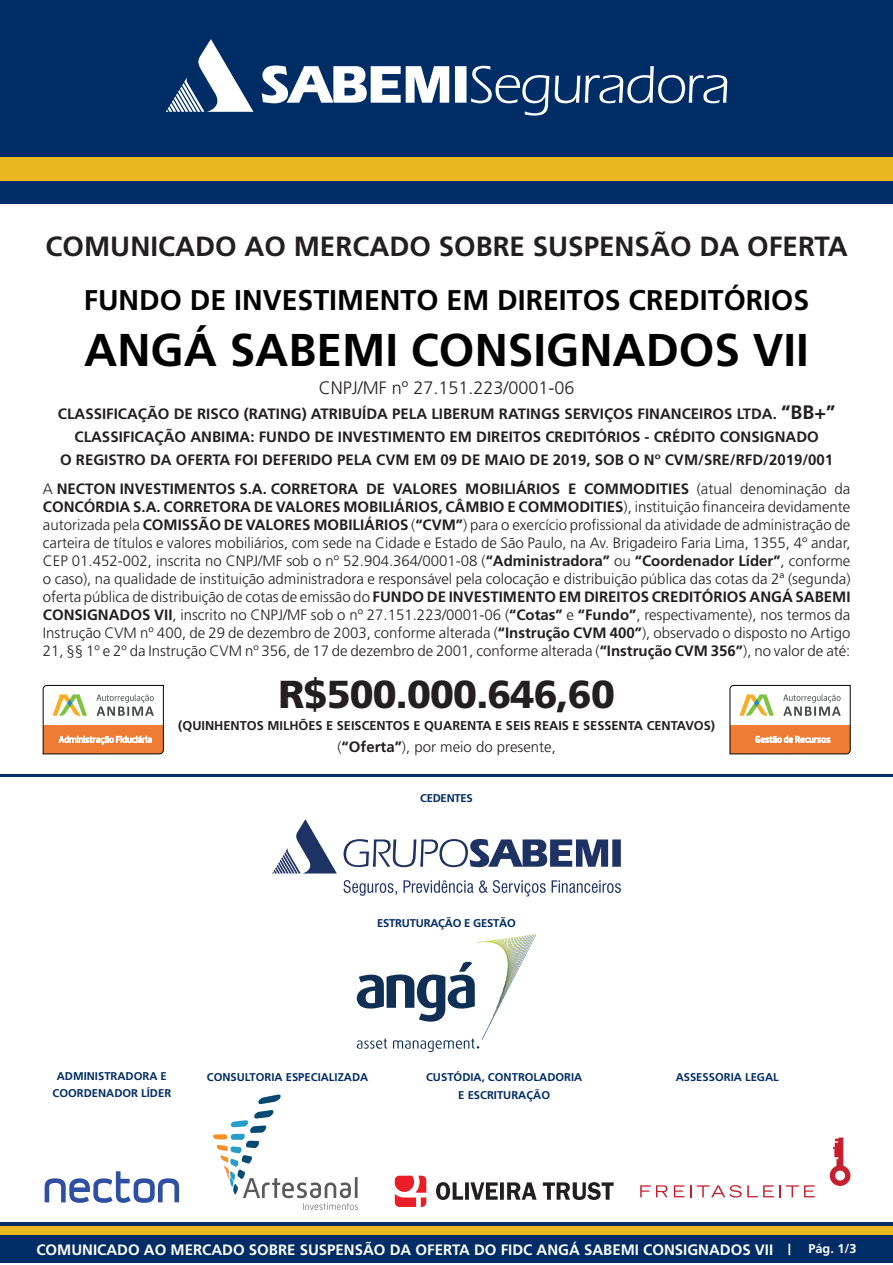
<style>
.page{position:relative;width:893px;height:1265px;background:#fff}
.page>*{position:absolute;margin:0;border:0;box-sizing:border-box;transform-origin:0 0}
.t1{font:700 45.9px "Frutiger";color:#000}
.t2{font:900 39px "Frutiger";letter-spacing:-.02em;color:#231f20}
.t3{font:700 28.5px "Frutiger";color:#000}
.t4{font:700 27.75px "Frutiger";color:#231f20}
.t5{font:300 18px "Frutiger";color:#231f20}
.t6{font:300 15px/18px "Frutiger";color:#231f20;text-align:justify}
.t7{font:700 15px "Frutiger";color:#231f20}
.t8{font:700 15px "Frutiger";color:#fff}
.t9{font:700 12.75px "Frutiger";color:#231f20}
.t10{font:700 11.25px "Frutiger";color:#002d66}
.t11{font:700 11.25px "Frutiger";letter-spacing:-.02em;color:#002d66}
.s1{font-size:19.5px}
.s2{font-weight:700}
.s3{font-size:12.75px}
</style>
<div class="page">
<div style="left:0;top:0;width:893px;height:181px;background:#002d66"></div>
<div style="left:0;top:181px;width:893px;height:23px;background:#002d66"></div>
<div style="left:0;top:157px;width:893px;height:24px;background:#e9b81e"></div>
<svg style="left:166px;top:39px;width:87px;height:73px"></svg>
<svg style="left:262px;top:66px;width:465px;height:50px"></svg>
<div style="left:0;top:1222px;width:893px;height:6px;background:#002d66"></div>
<div style="left:0;top:1231px;width:893px;height:32px;background:#002d66"></div>
<div style="left:0;top:1226px;width:893px;height:9px;background:#e9b81e"></div>
<hr style="left:0;top:774px;width:893px;height:3px;background:#002d66">
<svg style="left:272px;top:819px;width:65px;height:54px"></svg>
<svg style="left:344px;top:839px;width:277px;height:28px"></svg>
<svg style="left:344px;top:880px;width:277px;height:16px"></svg>
<svg style="left:357px;top:942px;width:176px;height:110px"></svg>
<svg style="left:477px;top:934px;width:59px;height:8px"></svg>
<svg style="left:258px;top:1094px;width:23px;height:10px"></svg>
<svg style="left:213px;top:1110px;width:145px;height:100px"></svg>
<svg style="left:436px;top:1182px;width:178px;height:18px"></svg>
<svg style="left:395px;top:1176px;width:31px;height:31px"></svg>
<svg style="left:830px;top:1137px;width:20px;height:49px"></svg>
<svg style="left:690px;top:1185px;width:1px;height:12px"></svg>
<svg style="left:674px;top:1185px;width:10px;height:12px"></svg>
<svg style="left:640px;top:1185px;width:28px;height:12px"></svg>
<svg style="left:697px;top:1185px;width:118px;height:12px"></svg>
<svg style="left:45px;top:1171px;width:134px;height:32px"></svg>
<svg style="left:43px;top:685px;width:121px;height:69px"></svg>
<svg style="left:730px;top:685px;width:120px;height:69px"></svg>
<p class="t4" style="left:46px;top:230px;width:804px">COMUNICADO AO MERCADO SOBRE SUSPENSÃO DA OFERTA</p>
<p class="t3" style="left:84px;top:283px;width:727px">FUNDO DE INVESTIMENTO EM DIREITOS CREDITÓRIOS</p>
<p class="t1" style="left:84px;top:323px;width:726px">ANGÁ SABEMI CONSIGNADOS VII</p>
<p class="t5" style="left:319px;top:377px;width:257px">CNPJ/MF nº 27.151.223/0001-06</p>
<p class="t7" style="left:58px;top:405px;width:779px">CLASSIFICAÇÃO DE RISCO (RATING) ATRIBUÍDA PELA LIBERUM RATINGS SERVIÇOS FINANCEIROS LTDA. <span class="s1">“BB+”</span></p>
<p class="t7" style="left:74px;top:428px;width:746px">CLASSIFICAÇÃO ANBIMA: FUNDO DE INVESTIMENTO EM DIREITOS CREDITÓRIOS - CRÉDITO CONSIGNADO</p>
<p class="t7" style="left:60px;top:451px;width:775px">O REGISTRO DA OFERTA FOI DEFERIDO PELA CVM EM 09 DE MAIO DE 2019, SOB O Nº CVM/SRE/RFD/2019/001</p>
<p class="t6" style="left:43px;top:480px;width:809px">A <span class="s2">NECTON INVESTIMENTOS S.A. CORRETORA DE VALORES MOBILIÁRIOS E COMMODITIES</span> (atual denominação da <span class="s2">CONCÓRDIA S.A. CORRETORA DE VALORES MOBILIÁRIOS, CÂMBIO E COMMODITIES</span>), instituição financeira devidamente autorizada pela <span class="s2">COMISSÃO DE VALORES MOBILIÁRIOS</span> (<span class="s2">“CVM”</span>) para o exercício profissional da atividade de administração de carteira de títulos e valores mobiliários, com sede na Cidade e Estado de São Paulo, na Av. Brigadeiro Faria Lima, 1355, 4º andar, CEP 01.452-002, inscrita no CNPJ/MF sob o nº 52.904.364/0001-08 (<span class="s2">“Administradora”</span> ou <span class="s2">“Coordenador Líder”</span>, conforme o caso), na qualidade de instituição administradora e responsável pela colocação e distribuição pública das cotas da 2ª (segunda) oferta pública de distribuição de cotas de emissão do <span class="s2">FUNDO DE INVESTIMENTO EM DIREITOS CREDITÓRIOS ANGÁ SABEMI CONSIGNADOS VII</span>, inscrito no CNPJ/MF sob o nº 27.151.223/0001-06 (<span class="s2">“Cotas”</span> e <span class="s2">“Fundo”</span>, respectivamente), nos termos da Instrução CVM nº 400, de 29 de dezembro de 2003, conforme alterada (<span class="s2">“Instrução CVM 400”</span>), observado o disposto no Artigo 21, §§ 1º e 2º da Instrução CVM nº 356, de 17 de dezembro de 2001, conforme alterada (<span class="s2">“Instrução CVM 356”</span>), no valor de até:</p>
<p class="t2" style="left:278px;top:671px;width:338px">R$500.000.646,60</p>
<p class="t9" style="left:178px;top:718px;width:538px">(QUINHENTOS MILHÕES E SEISCENTOS E QUARENTA E SEIS REAIS E SESSENTA CENTAVOS)</p>
<p class="t6" style="left:337px;top:738px;width:220px">(<span class="s2">“Oferta”</span>), por meio do presente,</p>
<p class="t11" style="left:420px;top:791px;width:54px">CEDENTES</p>
<p class="t11" style="left:377px;top:916px;width:140px">ESTRUTURAÇÃO E GESTÃO</p>
<p class="t10" style="left:207px;top:1070px;width:163px">CONSULTORIA ESPECIALIZADA</p>
<p class="t10" style="left:426px;top:1070px;width:158px">CUSTÓDIA, CONTROLADORIA</p>
<p class="t10" style="left:458px;top:1088px;width:93px">E ESCRITURAÇÃO</p>
<p class="t10" style="left:57px;top:1069px;width:112px">ADMINISTRADORA E</p>
<p class="t10" style="left:676px;top:1070px;width:105px">ASSESSORIA LEGAL</p>
<p class="t10" style="left:52px;top:1086px;width:120px">COORDENADOR LÍDER</p>
<p class="t8" style="left:36px;top:1240px;width:822px">COMUNICADO AO MERCADO SOBRE SUSPENSÃO DA OFERTA DO FIDC ANGÁ SABEMI CONSIGNADOS VII | <span class="s3">Pág. 1/3</span></p>
</div>
